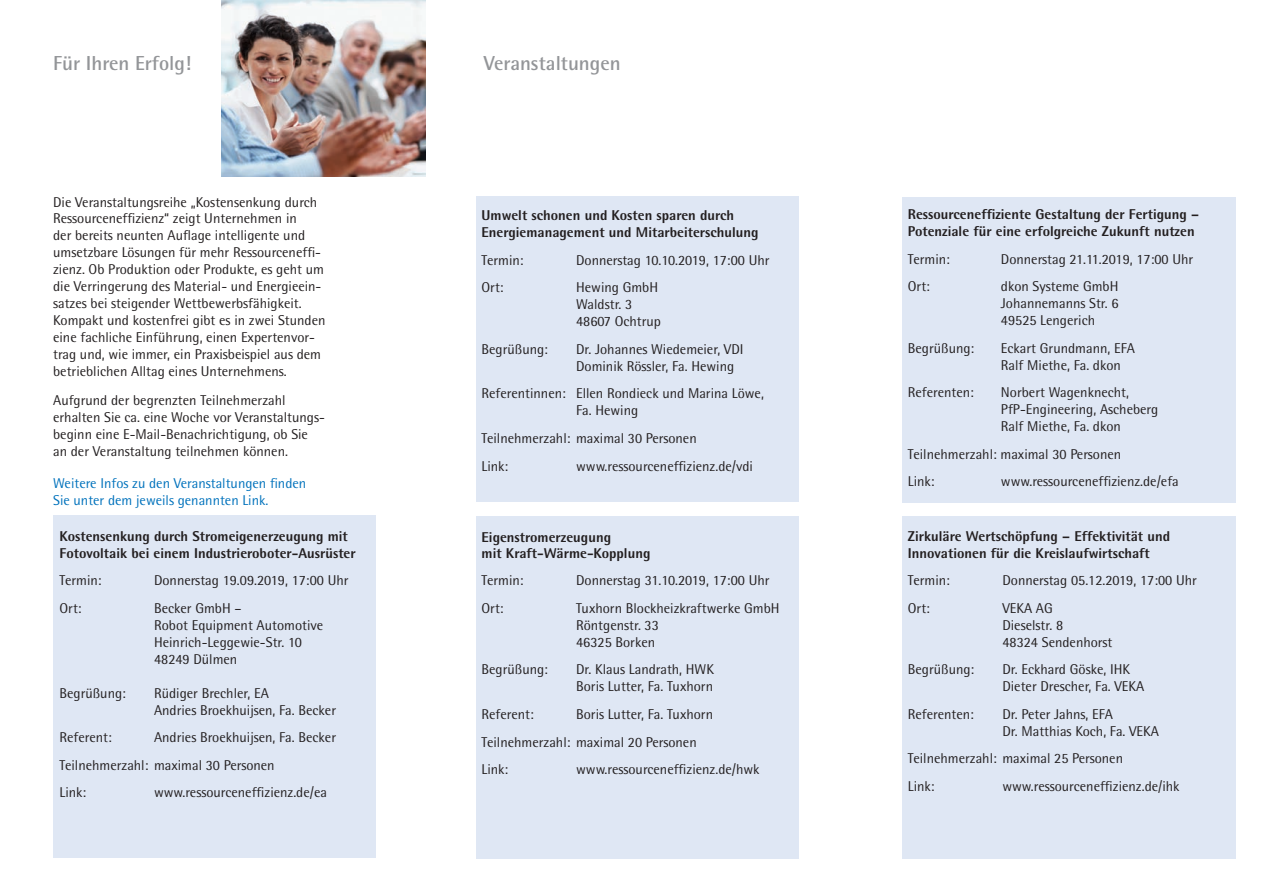
<style>
.page{position:relative;width:1263px;height:893px;background:#fff}
.page>*{position:absolute;margin:0;border:0;box-sizing:border-box;transform-origin:0 0}
.t1{font:700 20.25px "Rotis Semi Sans";color:#939598}
.Veranst-Termine{font:14.25px/17px "Rotis Semi Sans";color:#231f20}
.Einlauftext{font:14.25px/17px "Rotis Semi Sans";color:#231f20}
.Veranst-Termine-2{font:800 14.25px/17px "Rotis Semi Sans";color:#231f20}
.Blaue_Zeilen{font:14.25px/17px "Rotis Semi Sans";color:#0072bc}
</style>
<div class="page">
<div style="left:902px;top:517px;width:333px;height:342px;background:#dfe7f4"></div>
<div style="left:902px;top:198px;width:333px;height:305px;background:#dfe7f4"></div>
<div style="left:476px;top:517px;width:323px;height:342px;background:#dfe7f4"></div>
<div style="left:53px;top:516px;width:323px;height:342px;background:#dfe7f4"></div>
<div style="left:476px;top:197px;width:323px;height:305px;background:#dfe7f4"></div>
<img style="left:221px;top:0;width:204px;height:177px">
<p class="t1" style="left:53px;top:50px;width:139px">Für Ihren Erfolg!</p>
<p class="t1" style="left:484px;top:50px;width:138px">Veranstaltungen</p>
<p class="Einlauftext" style="left:53px;top:193px;width:272px">Die Veranstaltungsreihe „Kostensenkung durch Ressourceneffizienz“ zeigt Unternehmen in<br>der bereits neunten Auflage intelligente und umsetzbare Lösungen für mehr Ressourceneffi&shy;zienz. Ob Produktion oder Produkte, es geht um die Verringerung des Material- und Energieein&shy;satzes bei steigender Wettbewerbsfähigkeit.</p>
<p class="Einlauftext" style="left:53px;top:312px;width:274px">Kompakt und kostenfrei gibt es in zwei Stunden eine fachliche Einführung, einen Expertenvor&shy;trag und, wie immer, ein Praxisbeispiel aus dem betrieblichen Alltag eines Unternehmens.</p>
<p class="Einlauftext" style="left:53px;top:392px;width:273px">Aufgrund der begrenzten Teilnehmerzahl erhalten Sie ca. eine Woche vor Veranstaltungs&shy;beginn eine E-Mail-Benachrichtigung, ob Sie an der Veranstaltung teilnehmen können.</p>
<p class="Blaue_Zeilen" style="left:53px;top:474px;width:255px">Weitere Infos zu den Veranstaltungen finden<br>Sie unter dem jeweils genannten Link.</p>
<p class="Veranst-Termine-2" style="left:60px;top:527px;width:298px">Kostensenkung durch Stromeigenerzeugung mit<br>Fotovoltaik bei einem Industrieroboter-Ausrüster</p>
<p class="Veranst-Termine" style="left:60px;top:572px;width:44px">Termin:</p>
<p class="Veranst-Termine" style="left:154px;top:572px;width:196px">Donnerstag 19.09.2019, 17:00 Uhr</p>
<p class="Veranst-Termine" style="left:60px;top:599px;width:24px">Ort:</p>
<p class="Veranst-Termine" style="left:154px;top:599px;width:171px">Becker GmbH –<br>Robot Equipment Automotive<br>Heinrich-Leggewie-Str. 10<br>48249 Dülmen</p>
<p class="Veranst-Termine" style="left:60px;top:684px;width:68px">Begrüßung:</p>
<p class="Veranst-Termine" style="left:154px;top:684px;width:184px">Rüdiger Brechler, EA<br>Andries Broekhuijsen, Fa. Becker</p>
<p class="Veranst-Termine" style="left:60px;top:729px;width:54px">Referent:</p>
<p class="Veranst-Termine" style="left:154px;top:729px;width:184px">Andries Broekhuijsen, Fa. Becker</p>
<p class="Veranst-Termine" style="left:60px;top:756px;width:217px">Teilnehmerzahl: maximal 30 Personen  </p>
<p class="Veranst-Termine" style="left:60px;top:784px;width:28px">Link:</p>
<p class="Veranst-Termine" style="left:154px;top:784px;width:174px">www.ressourceneffizienz.de/ea</p>
<p class="Veranst-Termine-2" style="left:482px;top:207px;width:278px">Umwelt schonen und Kosten sparen durch<br>Energiemanagement und Mitarbeiterschulung</p>
<p class="Veranst-Termine" style="left:482px;top:251px;width:44px">Termin:</p>
<p class="Veranst-Termine" style="left:576px;top:251px;width:195px">Donnerstag 10.10.2019, 17:00 Uhr</p>
<p class="Veranst-Termine" style="left:482px;top:279px;width:24px">Ort:</p>
<p class="Veranst-Termine" style="left:576px;top:279px;width:86px">Hewing GmbH<br>Waldstr. 3<br>48607 Ochtrup</p>
<p class="Veranst-Termine" style="left:482px;top:340px;width:68px">Begrüßung:</p>
<p class="Veranst-Termine" style="left:576px;top:340px;width:172px">Dr. Johannes Wiedemeier, VDI <br>Dominik Rössler, Fa. Hewing</p>
<p class="Veranst-Termine" style="left:576px;top:385px;width:189px;text-indent:-95px">Referentinnen: Ellen Rondieck und Marina Löwe,<br>Fa. Hewing</p>
<p class="Veranst-Termine" style="left:482px;top:429px;width:217px">Teilnehmerzahl: maximal 30 Personen</p>
<p class="Veranst-Termine" style="left:482px;top:457px;width:28px">Link:</p>
<p class="Veranst-Termine" style="left:576px;top:457px;width:178px">www.ressourceneffizienz.de/vdi</p>
<p class="Veranst-Termine-2" style="left:482px;top:528px;width:170px;line-height:16.5px">Eigenstromerzeugung<br>mit Kraft-Wärme-Kopplung</p>
<p class="Veranst-Termine" style="left:482px;top:572px;width:44px">Termin:</p>
<p class="Veranst-Termine" style="left:576px;top:572px;width:195px">Donnerstag 31.10.2019, 17:00 Uhr</p>
<p class="Veranst-Termine" style="left:482px;top:600px;width:24px">Ort:</p>
<p class="Veranst-Termine" style="left:576px;top:600px;width:205px">Tuxhorn Blockheizkraftwerke GmbH<br>Röntgenstr. 33<br>46325 Borken</p>
<p class="Veranst-Termine" style="left:482px;top:661px;width:68px">Begrüßung:</p>
<p class="Veranst-Termine" style="left:576px;top:661px;width:139px">Dr. Klaus Landrath, HWK<br>Boris Lutter, Fa. Tuxhorn</p>
<p class="Veranst-Termine" style="left:482px;top:706px;width:54px">Referent:</p>
<p class="Veranst-Termine" style="left:576px;top:706px;width:138px">Boris Lutter, Fa. Tuxhorn</p>
<p class="Veranst-Termine" style="left:482px;top:733px;width:217px">Teilnehmerzahl: maximal 20 Personen</p>
<p class="Veranst-Termine" style="left:482px;top:761px;width:28px">Link:</p>
<p class="Veranst-Termine" style="left:576px;top:761px;width:185px">www.ressourceneffizienz.de/hwk</p>
<p class="Veranst-Termine-2" style="left:908px;top:206px;width:293px">Ressourceneffiziente Gestaltung der Fertigung –<br>Potenziale für eine erfolgreiche Zukunft nutzen</p>
<p class="Veranst-Termine" style="left:908px;top:250px;width:44px">Termin:</p>
<p class="Veranst-Termine" style="left:1001px;top:250px;width:194px">Donnerstag 21.11.2019, 17:00 Uhr</p>
<p class="Veranst-Termine" style="left:908px;top:278px;width:24px">Ort:</p>
<p class="Veranst-Termine" style="left:1001px;top:278px;width:119px;text-align:justify">dkon Systeme GmbH Johannemanns Str. 6<br>49525 Lengerich</p>
<p class="Veranst-Termine" style="left:908px;top:339px;width:68px">Begrüßung:</p>
<p class="Veranst-Termine" style="left:1001px;top:339px;width:136px">Eckart Grundmann, EFA<br>Ralf Miethe, Fa. dkon</p>
<p class="Veranst-Termine" style="left:908px;top:384px;width:68px">Referenten:</p>
<p class="Veranst-Termine" style="left:1001px;top:384px;width:159px">Norbert Wagenknecht,<br>PfP-Engineering, Ascheberg<br>Ralf Miethe, Fa. dkon</p>
<p class="Veranst-Termine" style="left:908px;top:445px;width:215px">Teilnehmerzahl: maximal 30 Personen</p>
<p class="Veranst-Termine" style="left:908px;top:473px;width:28px">Link:</p>
<p class="Veranst-Termine" style="left:1001px;top:473px;width:179px">www.ressourceneffizienz.de/efa</p>
<p class="Veranst-Termine-2" style="left:908px;top:527px;width:264px">Zirkuläre Wertschöpfung – Effektivität und<br>Innovationen für die Kreislaufwirtschaft</p>
<p class="Veranst-Termine" style="left:908px;top:572px;width:44px">Termin:</p>
<p class="Veranst-Termine" style="left:1002px;top:572px;width:196px">Donnerstag 05.12.2019, 17:00 Uhr</p>
<p class="Veranst-Termine" style="left:908px;top:599px;width:24px">Ort:</p>
<p class="Veranst-Termine" style="left:1002px;top:599px;width:111px">VEKA AG<br>Dieselstr. 8<br>48324 Sendenhorst</p>
<p class="Veranst-Termine" style="left:908px;top:661px;width:68px">Begrüßung:</p>
<p class="Veranst-Termine" style="left:1002px;top:661px;width:145px">Dr. Eckhard Göske, IHK <br>Dieter Drescher, Fa. VEKA</p>
<p class="Veranst-Termine" style="left:908px;top:705px;width:68px">Referenten:</p>
<p class="Veranst-Termine" style="left:1002px;top:705px;width:158px">Dr. Peter Jahns, EFA <br>Dr. Matthias Koch, Fa. VEKA</p>
<p class="Veranst-Termine" style="left:908px;top:750px;width:217px">Teilnehmerzahl: maximal 25 Personen</p>
<p class="Veranst-Termine" style="left:908px;top:777px;width:28px">Link:</p>
<p class="Veranst-Termine" style="left:1002px;top:777px;width:179px">www.ressourceneffizienz.de/ihk</p>
</div>
